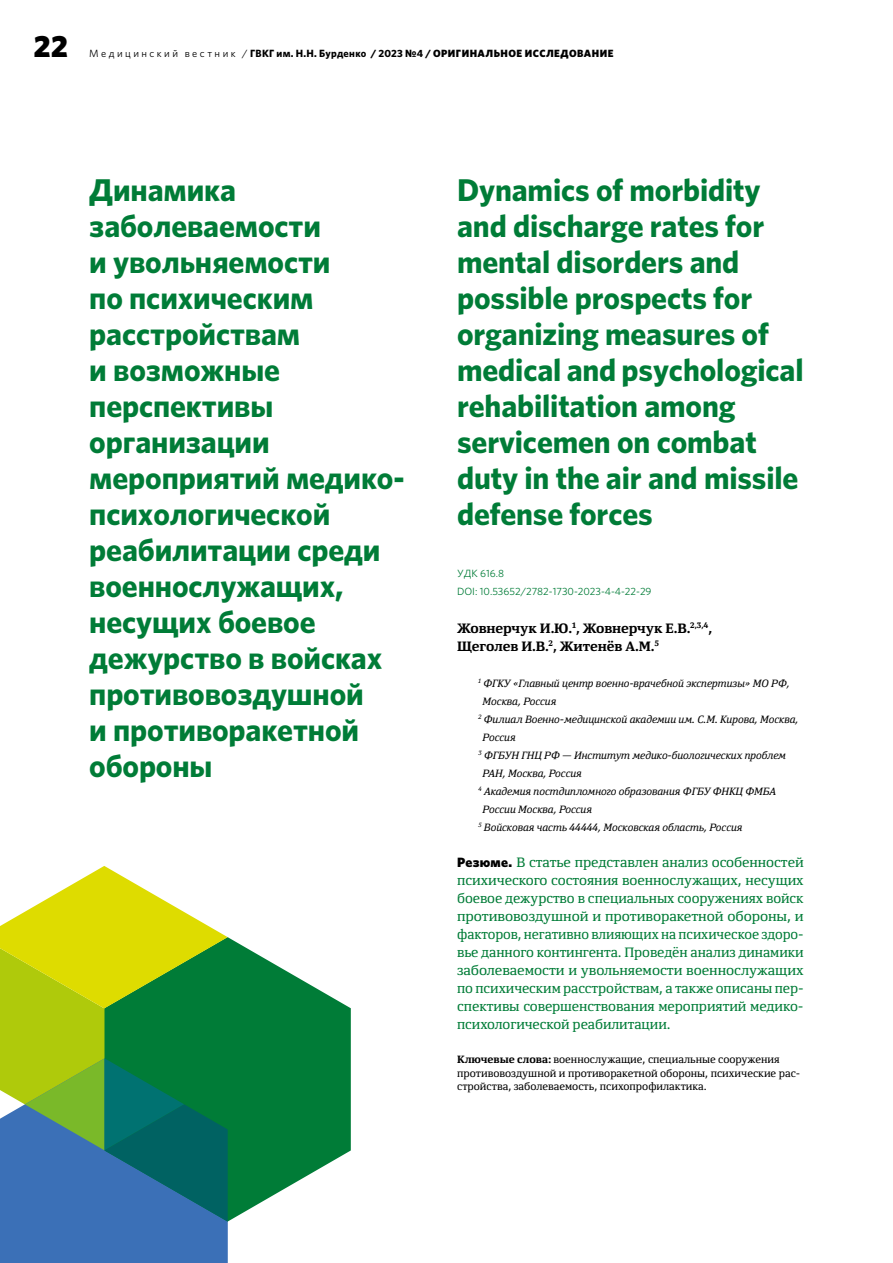
<style>
.page{position:relative;width:893px;height:1263px;background:#fff}
.page>*{position:absolute;margin:0;border:0;box-sizing:border-box;transform-origin:0 0}
.t1{font:700 31.5px/36px "Whitney";letter-spacing:-.005em;color:#007c37}
.t2{font:900 30.9px "Whitney";color:#000}
.t3{font:13.5px/18px "Yefimov Serif";letter-spacing:-.005em;color:#007c37;text-align:justify}
.t4{font:700 13.5px/18px "Yefimov Serif";letter-spacing:-.005em;color:#000}
.t5{font:italic 10.5px "Yefimov Serif";letter-spacing:-.005em;color:#000}
.t6{font:10.5px/13.5px "Yefimov Serif";color:#000}
.t7{font:700 10.5px "Whitney";letter-spacing:.025em;color:#000}
.t8{font:10.5px/18px "Whitney";color:#007c37}
.s1{font-weight:400}
.s2{font-weight:900}
.s3{font-family:"Whitney";font-weight:900;color:#000}
.s4{font-weight:700}
</style>
<div class="page">
<div style="left:0;top:1008px;width:104px;height:50px;background:#afca0b"></div>
<svg style="left:0;top:1058px;width:228px;height:205px;background:#487aac"></svg>
<svg style="left:104px;top:937px;width:247px;height:284px;fill:#007c37"></svg>
<svg style="left:0;top:866px;width:228px;height:142px"></svg>
<svg style="left:25px;top:1058px;width:203px;height:163px;background:#2c7b70"></svg>
<p class="t2" style="left:34px;top:25px;width:36px">22</p>
<p class="t7" style="left:89px;top:46px;width:526px"><span class="s1">М е д и ц и н с к и й в е с т н и к /</span> ГВКГ им. Н.Н. Бурденко / 2023 №4 / <span class="s2">ОРИГИНАЛЬНОЕ ИССЛЕДОВАНИЕ</span></p>
<p class="t1" style="left:89px;top:171px;width:317px">Динамика заболеваемости<br>и увольняемости<br>по психическим расстройствам<br>и возможные перспективы организации мероприятий медико&shy;психологической реабилитации среди военнослужащих, несущих боевое дежурство в войсках противовоздушной<br>и противоракетной обороны</p>
<p class="t1" style="left:457px;top:171px;width:348px">Dynamics of morbidity and discharge rates for mental disorders and possible prospects for organizing measures of medical and psychological rehabilitation among servicemen on combat duty in the air and missile defense forces</p>
<p class="t8" style="left:457px;top:564px;width:196px">УДК 616.8<br>DOI: 10.53652/2782-1730-2023-4-4-22-29</p>
<p class="t4" style="left:457px;top:619px;width:256px">Жовнерчук И.Ю.<sup>1</sup>, Жовнерчук Е.В.<sup>2,3,4</sup>,<br>Щеголев И.В.<sup>2</sup>, Житенёв А.М.<sup>5</sup></p>
<p class="t5" style="left:478px;top:676px;width:313px"><sup>1</sup> ФГКУ «Главный центр военно-врачебной экспертизы» МО РФ,</p>
<p class="t5" style="left:483px;top:694px;width:75px">Москва, Россия</p>
<p class="t5" style="left:478px;top:712px;width:322px"><sup>2</sup> Филиал Военно-медицинской академии им. С.М. Кирова, Москва,</p>
<p class="t5" style="left:483px;top:730px;width:35px">Россия</p>
<p class="t5" style="left:478px;top:748px;width:309px"><sup>3</sup> ФГБУН ГНЦ РФ — Институт медико-биологических проблем</p>
<p class="t5" style="left:483px;top:766px;width:101px">РАН, Москва, Россия</p>
<p class="t5" style="left:478px;top:784px;width:299px"><sup>4</sup> Академия постдипломного образования ФГБУ ФНКЦ ФМБА</p>
<p class="t5" style="left:483px;top:802px;width:111px">России Москва, Россия</p>
<p class="t5" style="left:478px;top:820px;width:266px"><sup>5</sup> Войсковая часть 44444, Московская область, Россия</p>
<p class="t3" style="left:457px;top:853px;width:348px"><span class="s3">Резюме.</span> В статье представлен анализ особенностей психического состояния военнослужащих, несущих боевое дежурство в специальных сооружениях войск противовоздушной и противоракетной обороны, и факторов, негативно влияющих на психическое здоро&shy;вье данного контингента. Проведён анализ динамики заболеваемости и увольняемости военнослужащих по психическим расстройствам, а также описаны пер&shy;спективы совершенствования мероприятий медико&shy;психологической реабилитации.</p>
<p class="t6" style="left:457px;top:1053px;width:345px"><span class="s4">Ключевые слова:</span> военнослужащие, специальные сооружения противовоздушной и противоракетной обороны, психические рас&shy;стройства, заболеваемость, психопрофилактика.</p>
</div>
